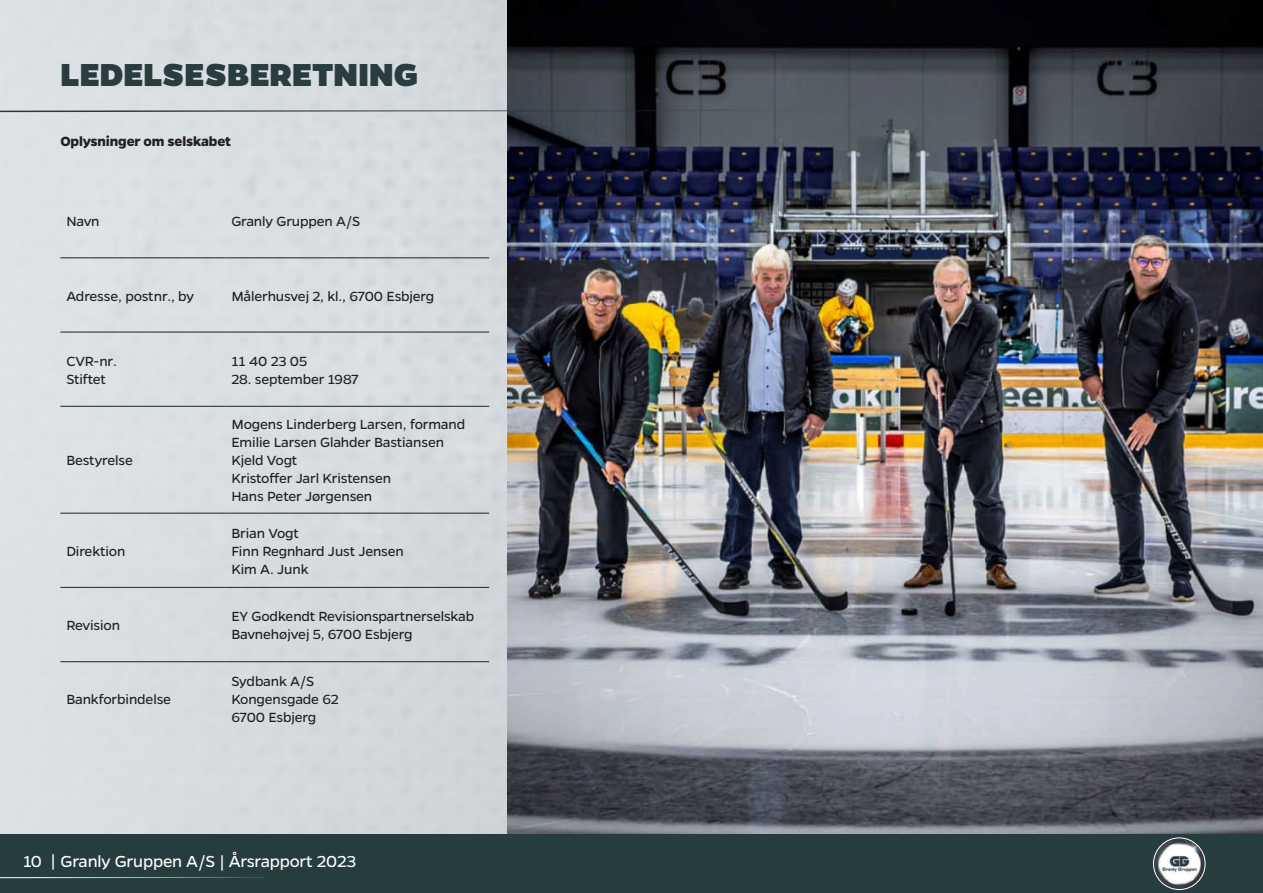
<style>
.page{position:relative;width:1263px;height:893px;background:#fff}
.page>*{position:absolute;margin:0;border:0;box-sizing:border-box;transform-origin:0 0}
.t1{font:800 36px "Gentona";color:#293c3e}
.t2{font:18px "Gentona";letter-spacing:-.01em;color:#fff}
.t3{font:15px "Gentona";letter-spacing:-.01em;color:#231f20}
.t4{font:700 15px "Gentona";letter-spacing:-.01em;color:#231f20}
</style>
<div class="page">
<div style="left:0;top:0;width:1263px;height:886px;background:#d9dde1"></div>
<img style="left:507px;top:0;width:756px;height:834px">
<div style="left:0;top:834px;width:1263px;height:59px;background:#273c3e"></div>
<svg style="left:0;top:877px;width:265px;height:2px"></svg>
<svg style="left:0;top:109px;width:818px;height:5px"></svg>
<img style="left:1153px;top:838px;width:52px;height:51px;border-radius:26px">
<div style="left:1153px;top:837px;width:52px;height:53px;border:1px solid #fff;border-radius:50%"></div>
<hr style="left:60px;top:257px;width:165px;height:1px;background:#293c3e">
<hr style="left:225px;top:257px;width:264px;height:1px;background:#293c3e">
<hr style="left:60px;top:331px;width:165px;height:2px;background:#293c3e">
<hr style="left:225px;top:331px;width:264px;height:2px;background:#293c3e">
<hr style="left:60px;top:406px;width:165px;height:1px;background:#293c3e">
<hr style="left:225px;top:406px;width:264px;height:1px;background:#293c3e">
<hr style="left:60px;top:513px;width:165px;height:1px;background:#293c3e">
<hr style="left:225px;top:513px;width:264px;height:1px;background:#293c3e">
<hr style="left:60px;top:587px;width:165px;height:1px;background:#293c3e">
<hr style="left:225px;top:587px;width:264px;height:1px;background:#293c3e">
<hr style="left:60px;top:661px;width:165px;height:1px;background:#293c3e">
<hr style="left:225px;top:661px;width:264px;height:1px;background:#293c3e">
<p class="t1" style="left:61px;top:54px;width:359px">LEDELSESBERETNING</p>
<p class="t4" style="left:60px;top:132px;width:172px">Oplysninger om selskabet</p>
<p class="t3" style="left:66px;top:213px;width:35px">Navn</p>
<p class="t3" style="left:231px;top:213px;width:130px">Granly Gruppen A/S</p>
<p class="t3" style="left:66px;top:287px;width:129px">Adresse, postnr., by</p>
<p class="t3" style="left:231px;top:287px;width:204px">Målerhusvej 2, kl., 6700 Esbjerg</p>
<p class="t3" style="left:66px;top:353px;width:52px">CVR-nr.</p>
<p class="t3" style="left:66px;top:371px;width:41px">Stiftet</p>
<p class="t3" style="left:66px;top:452px;width:68px">Bestyrelse</p>
<p class="t3" style="left:66px;top:543px;width:60px">Direktion</p>
<p class="t3" style="left:66px;top:617px;width:55px">Revision</p>
<p class="t3" style="left:66px;top:691px;width:106px">Bankforbindelse</p>
<p class="t3" style="left:231px;top:353px;width:77px">11 40 23 05</p>
<p class="t3" style="left:231px;top:371px;width:129px">28. september 1987</p>
<p class="t3" style="left:231px;top:416px;width:235px">Mogens Linderberg Larsen, formand</p>
<p class="t3" style="left:231px;top:434px;width:214px">Emilie Larsen Glahder Bastiansen</p>
<p class="t3" style="left:231px;top:452px;width:67px">Kjeld Vogt</p>
<p class="t3" style="left:231px;top:470px;width:161px">Kristoffer Jarl Kristensen</p>
<p class="t3" style="left:231px;top:488px;width:142px">Hans Peter Jørgensen</p>
<p class="t3" style="left:231px;top:525px;width:69px">Brian Vogt</p>
<p class="t3" style="left:231px;top:543px;width:174px">Finn Regnhard Just Jensen</p>
<p class="t3" style="left:231px;top:561px;width:79px">Kim A. Junk</p>
<p class="t3" style="left:231px;top:608px;width:244px">EY Godkendt Revisionspartnerselskab</p>
<p class="t3" style="left:231px;top:626px;width:183px">Bavnehøjvej 5, 6700 Esbjerg</p>
<p class="t3" style="left:231px;top:673px;width:85px">Sydbank A/S</p>
<p class="t3" style="left:231px;top:691px;width:109px">Kongensgade 62</p>
<p class="t3" style="left:231px;top:709px;width:86px">6700 Esbjerg</p>
<p class="t2" style="left:23px;top:851px;width:20px">10</p>
<p class="t2" style="left:50px;top:851px;width:307px">| Granly Gruppen A/S | Årsrapport 2023</p>
</div>
